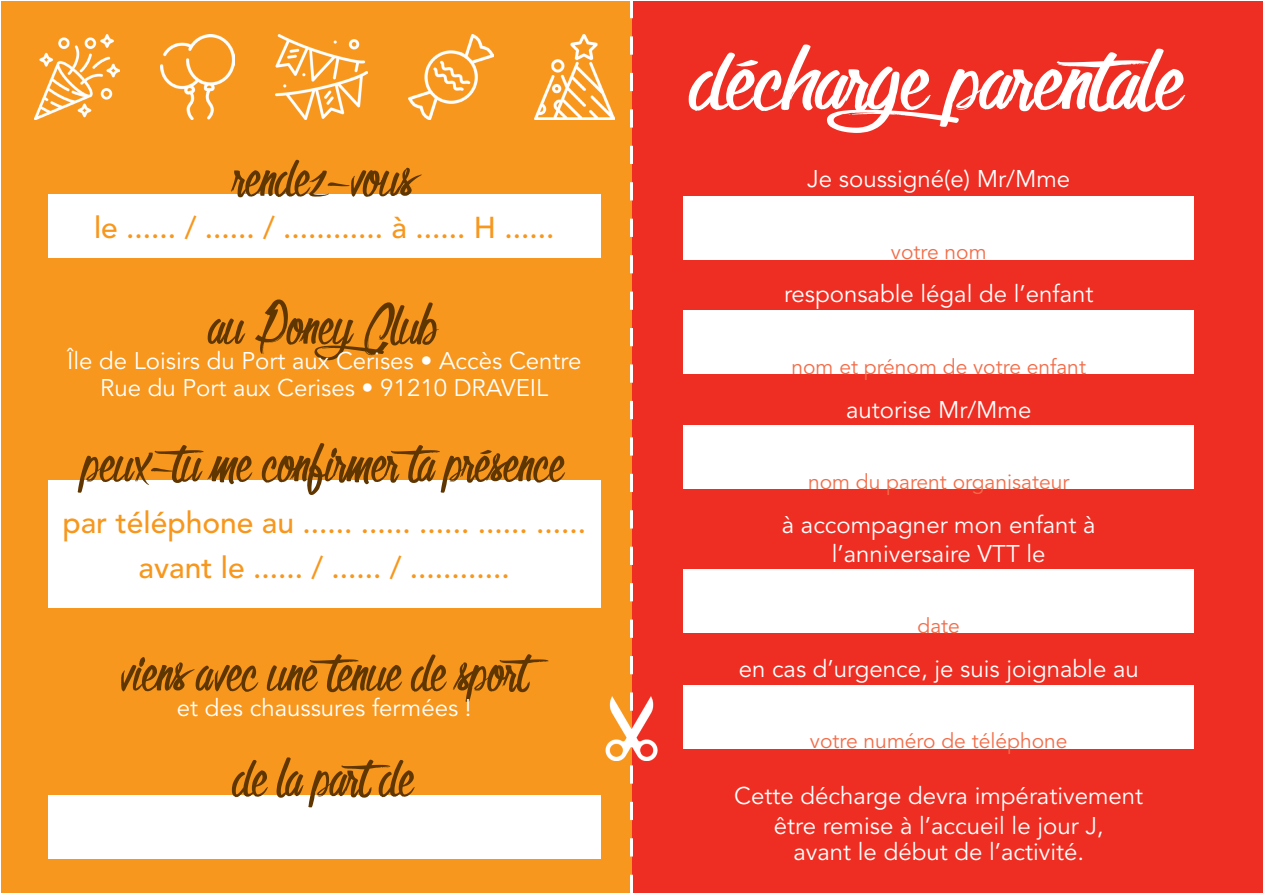
<style>
.page{position:relative;width:1263px;height:893px;background:#fff}
.page>*{position:absolute;margin:0;border:0;box-sizing:border-box;transform-origin:0 0}
.t1{font:112.5px "Olympic Branding";color:#fff;scale:1.5 1}
.t2{font:72px "Olympic Branding";color:#603600;scale:1.25 1}
.t3{font:500 30px/45px "Avenir LT Std";color:#f7971d;text-align:center}
.t4{font:24px/28.8px "Avenir LT Std";color:#fff;text-align:center}
.t5{font:21px "Avenir LT Std";color:#f26d4a}
</style>
<div class="page">
<div style="left:615px;top:1px;width:647px;height:891px;background:#ee2e22"></div>
<div style="left:1px;top:1px;width:630px;height:891px;background:#f7971d"></div>
<div style="left:684px;top:196px;width:510px;height:63px;background:#fff"></div>
<div style="left:684px;top:310px;width:510px;height:64px;background:#fff"></div>
<div style="left:684px;top:425px;width:510px;height:64px;background:#fff"></div>
<div style="left:684px;top:569px;width:510px;height:63px;background:#fff"></div>
<div style="left:684px;top:685px;width:510px;height:63px;background:#fff"></div>
<svg style="left:630px;top:1px;width:3px;height:891px"></svg>
<div style="left:48px;top:195px;width:553px;height:63px;background:#fff"></div>
<div style="left:48px;top:795px;width:553px;height:64px;background:#fff"></div>
<div style="left:48px;top:480px;width:553px;height:128px;background:#fff"></div>
<img style="left:34px;top:34px;width:86px;height:85px">
<img style="left:161px;top:34px;width:73px;height:85px">
<img style="left:409px;top:34px;width:85px;height:85px">
<img style="left:535px;top:34px;width:79px;height:85px">
<img style="left:605px;top:696px;width:53px;height:64px">
<img style="left:275px;top:34px;width:92px;height:85px">
<h2 class="t2" style="left:234px;top:146px;width:145px">rendez-vous</h2>
<p class="t3" style="left:94px;top:206px;width:462px">le ...... / ...... / ............ à ...... H ......</p>
<h2 class="t2" style="left:210px;top:294px;width:185px">au PoneyClub</h2>
<p class="t4" style="left:67px;top:348px;width:516px;line-height:27px">Île de Loisirs du Port aux Cerises • Accès Centre<br>Rue du Port aux Cerises • 91210 DRAVEIL</p>
<h2 class="t2" style="left:83px;top:432px;width:387px">peux-tu me confirmer ta présence</h2>
<p class="t3" style="left:62px;top:501px;width:525px">par téléphone au ...... ...... ...... ...... ...... avant le ...... / ...... / ............</p>
<h2 class="t2" style="left:120px;top:641px;width:359px">viens avec une tenue de sport</h2>
<p class="t4" style="left:177px;top:694px;width:296px">et des chaussures fermées !</p>
<h2 class="t2" style="left:234px;top:746px;width:146px">de la partde</h2>
<h1 class="t1" style="left:692px;top:31px;width:330px">décharge parentale</h1>
<p class="t4" style="left:807px;top:165px;width:264px">Je soussigné(e) Mr/Mme</p>
<p class="t5" style="left:891px;top:240px;width:97px">votre nom</p>
<p class="t4" style="left:784px;top:280px;width:311px">responsable légal de l’enfant</p>
<p class="t5" style="left:791px;top:355px;width:296px">nom et prénom de votre enfant</p>
<p class="t4" style="left:846px;top:396px;width:187px">autorise Mr/Mme</p>
<p class="t5" style="left:808px;top:470px;width:263px">nom du parent organisateur</p>
<p class="t4" style="left:782px;top:511px;width:315px">à accompagner mon enfant à l’anniversaire VTT le</p>
<p class="t5" style="left:917px;top:613px;width:44px">date</p>
<p class="t4" style="left:739px;top:655px;width:402px">en cas d’urgence, je suis joignable au</p>
<p class="t5" style="left:810px;top:729px;width:259px">votre numéro de téléphone</p>
<p class="t4" style="left:734px;top:782px;width:410px;line-height:30px">Cette décharge devra impérativement être remise à l’accueil le jour J,</p>
<p class="t4" style="left:793px;top:838px;width:292px">avant le début de l’activité.</p>
</div>
